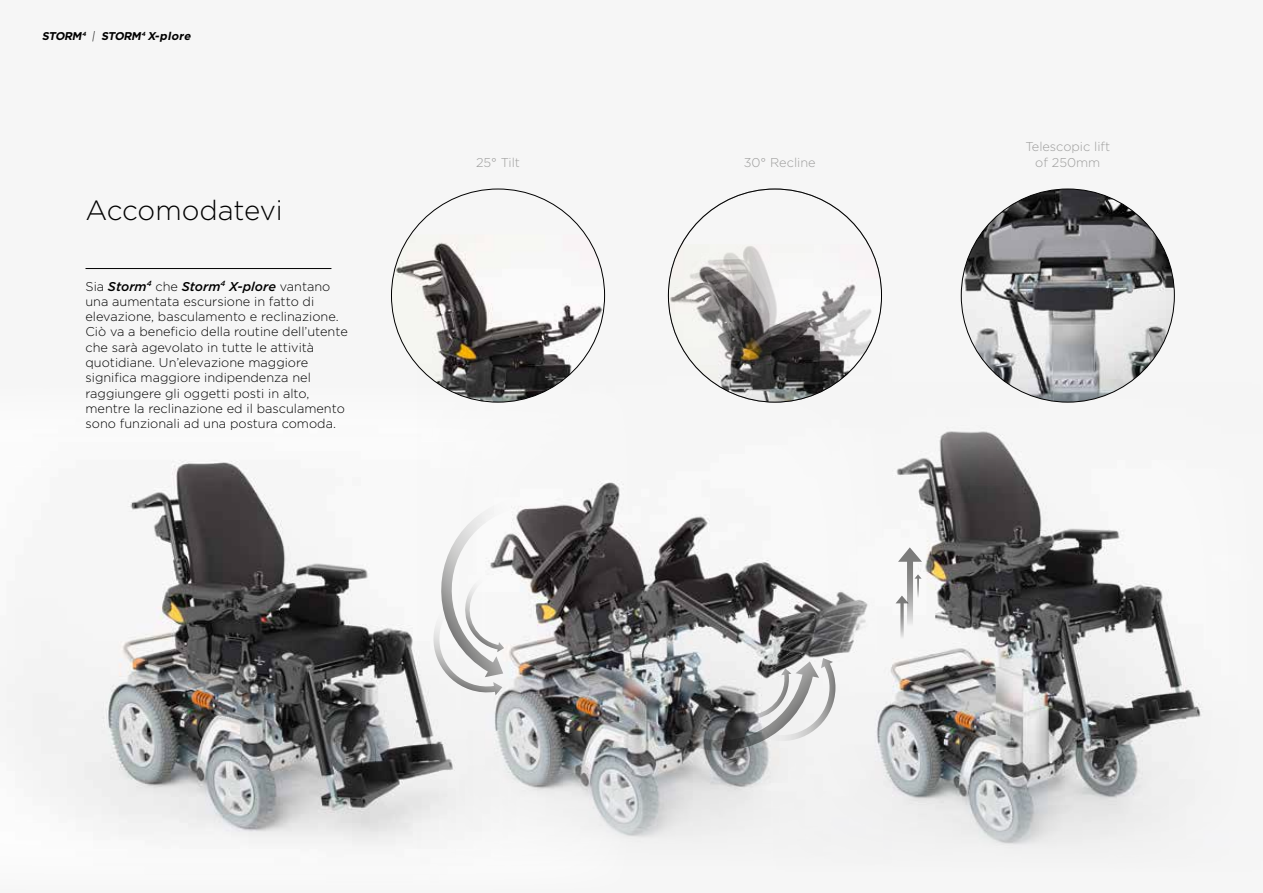
<style>
.page{position:relative;width:1263px;height:893px;background:#f6f6f6}
.page>*{position:absolute;margin:0;border:0;box-sizing:border-box;transform-origin:0 0}
.t1{font:300 27.75px "Gotham";letter-spacing:-.005em;color:#000}
.t2{font:300 12.75px/15.3px "Gotham";color:#000}
.t3{font:300 12.75px/15.3px "Gotham";color:#9d9d9c;text-align:center}
.t4{font:italic 700 11.25px "Gotham";color:#000}
.s1{font-weight:300}
.s2{font-weight:500;font-style:italic}
</style>
<div class="page">
<img style="left:103px;top:462px;width:315px;height:373px">
<img style="left:892px;top:382px;width:310px;height:463px">
<img style="left:418px;top:402px;width:474px;height:436px">
<img style="left:961px;top:189px;width:213px;height:213px;border-radius:107px">
<svg style="left:895px;top:547px;width:27px;height:198px"></svg>
<svg style="left:631px;top:658px;width:205px;height:104px"></svg>
<svg style="left:427px;top:496px;width:106px;height:199px"></svg>
<img style="left:668px;top:244px;width:213px;height:158px">
<img style="left:391px;top:234px;width:214px;height:168px">
<hr style="left:86px;top:268px;width:245px;height:1px;background:#000">
<p class="t4" style="left:42px;top:28px;width:153px">STORM<sup>4</sup> <span class="s1">|</span> STORM<sup>4</sup> X-plore</p>
<p class="t4" style="left:88px;top:28px;width:54px">X-PL E</p>
<h1 class="t1" style="left:86px;top:195px;width:199px">Accomodatevi</h1>
<p class="t2" style="left:85px;top:278px;width:264px">Sia <span class="s2">Storm</span><sup>4</sup> che <span class="s2">Storm</span><sup>4</sup> <span class="s2">X-plore</span> vantano una aumentata escursione in fatto di elevazione, basculamento e reclinazione.<br>Ciò va a beneficio della routine dell’utente che sarà agevolato in tutte le attività quotidiane. Un’elevazione maggiore significa maggiore indipendenza nel raggiungere gli oggetti posti in alto, mentre la reclinazione ed il basculamento sono funzionali ad una postura comoda.</p>
<p class="t3" style="left:476px;top:154px;width:46px">25° Tilt</p>
<p class="t3" style="left:744px;top:154px;width:73px">30° Recline</p>
<p class="t3" style="left:1025px;top:139px;width:86px">Telescopic lift of 250mm</p>
</div>
